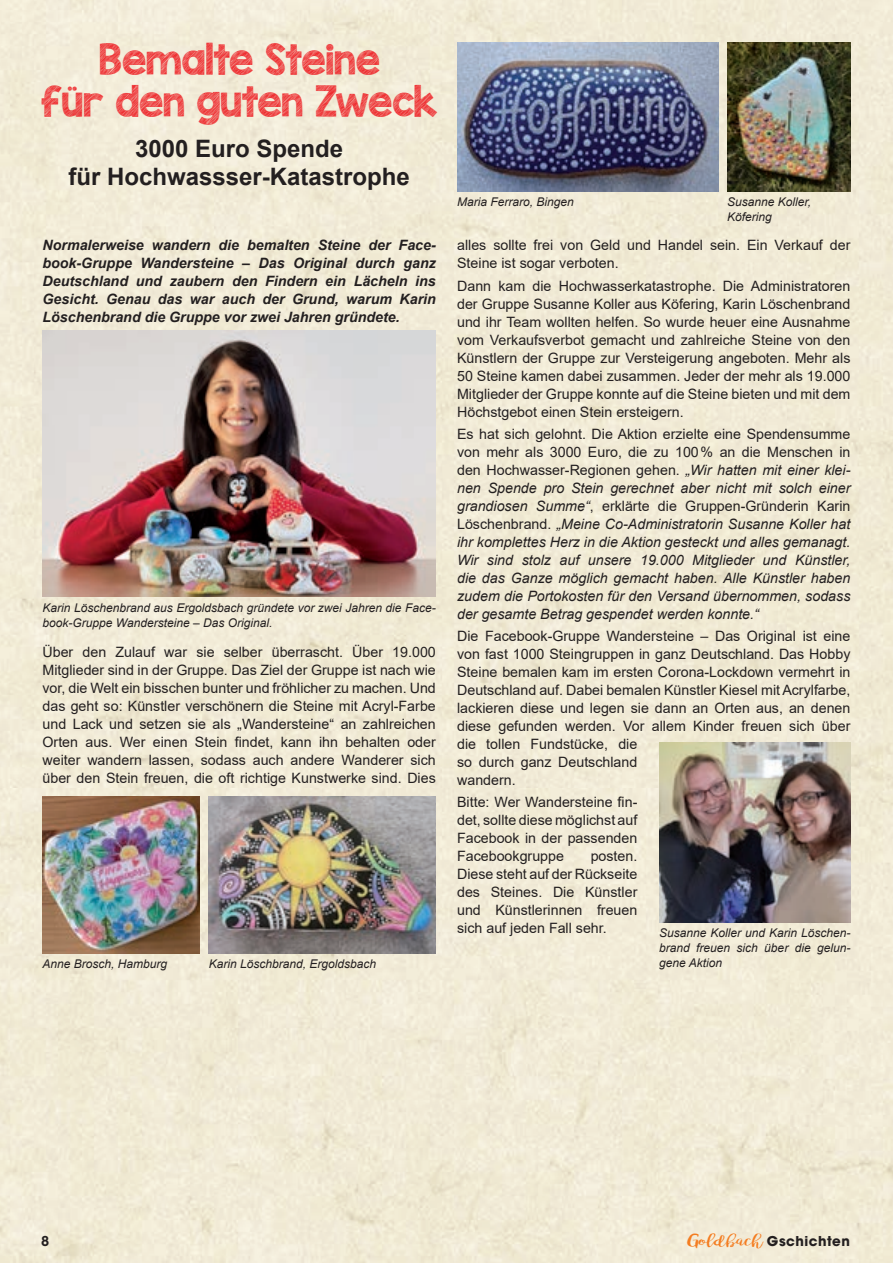
<style>
.page{position:relative;width:893px;height:1263px;background:#fff}
.page>*{position:absolute;margin:0;border:0;box-sizing:border-box;transform-origin:0 0}
.t1{font:34.5px/42px "KG Blank Space Sketch";color:#ee282c;text-align:center}
.t2{font:700 24px/28.2px "Arial";color:#231f20;text-align:center}
.t3{font:14.25px/18px "Arial";color:#231f20;text-align:justify}
.t4{font:italic 14.25px/18px "Arial";color:#231f20;text-align:justify}
.t5{font:italic 700 14.25px/18px "Arial";color:#231f20;text-align:justify}
.t6{font:700 13.5px "ITC Avant Garde Std";letter-spacing:.04em;color:#231f20}
.t7{font:600 13.5px "ITC Avant Garde Std";color:#231f20}
.t8{font:italic 12px/15px "Arial";color:#231f20}
.s1{font-style:normal}
.s2{font-family:"bromello";font-weight:400;font-size:15px;color:#f47d21}
</style>
<div class="page">
<div style="left:0;top:0;width:788px;height:788px;background:#f1ebd6"></div>
<div style="left:788px;top:0;width:105px;height:1263px;background:#f1ead5"></div>
<div style="left:0;top:788px;width:789px;height:475px;background:#f1ebd6"></div>
<img style="left:43px;top:330px;width:393px;height:266px">
<img style="left:659px;top:742px;width:191px;height:181px">
<img style="left:43px;top:796px;width:157px;height:157px">
<img style="left:209px;top:796px;width:227px;height:157px">
<img style="left:457px;top:43px;width:261px;height:148px">
<img style="left:727px;top:43px;width:123px;height:148px">
<h1 class="t1" style="left:41px;top:38px;width:398px">Bemalte Steine<br>fü r den guten Zweck</h1>
<h2 class="t2" style="left:68px;top:135px;width:343px">3000 Euro Spende<br>für Hochwassser-Katastrophe</h2>
<p class="t5" style="left:43px;top:237px;width:395px">Normalerweise wandern die bemalten Steine der Face&shy;book-Gruppe Wandersteine – Das Original durch ganz Deutschland und zaubern den Findern ein Lächeln ins Gesicht. Genau das war auch der Grund, warum Karin Löschenbrand die Gruppe vor zwei Jahren gründete.</p>
<p class="t8" style="left:43px;top:600px;width:395px">Karin Löschenbrand aus Ergoldsbach gründete vor zwei Jahren die Face&shy;book-Gruppe Wandersteine – Das Original.</p>
<p class="t3" style="left:43px;top:643px;width:395px">Über den Zulauf war sie selber überrascht. Über 19.000<br>Mitglieder sind in der Gruppe. Das Ziel der Gruppe ist nach wie vor, die Welt ein bisschen bunter und fröhlicher zu machen. Und das geht so: Kü nstler verschönern die Steine mit Acryl-Farbe und Lack und setzen sie als „Wandersteine“ an zahlreichen Orten aus. Wer einen Stein findet, kann ihn behalten oder weiter wandern lassen, sodass auch andere Wanderer sich über den Stein freuen, die oft richtige Kunstwerke sind. Dies</p>
<p class="t8" style="left:43px;top:956px;width:126px">Anne Brosch, Hamburg</p>
<p class="t8" style="left:209px;top:956px;width:169px">Karin Löschbrand, Ergoldsbach</p>
<p class="t8" style="left:457px;top:194px;width:118px">Maria Ferraro, Bingen</p>
<p class="t8" style="left:727px;top:194px;width:86px">Susanne Koller,<br>Köfering</p>
<p class="t3" style="left:457px;top:236px;width:395px">alles sollte frei von Geld und Handel sein. Ein Verkauf der<br>Steine ist sogar verboten.</p>
<p class="t3" style="left:457px;top:277px;width:395px">Dann kam die Hochwasserkatastrophe. Die Administratoren der Gruppe Susanne Koller aus Kö fering, Karin Lö schenbrand und ihr Team wollten helfen. So wurde heuer eine Ausnahme vom Verkaufsverbot gemacht und zahlreiche Steine von den Künstlern der Gruppe zur Versteigerung angeboten. Mehr als 50 Steine kamen dabei zusammen. Jeder der mehr als 19.000<br>Mitglieder der Gruppe konnte auf die Steine bieten und mit dem Hö chstgebot einen Stein ersteigern.</p>
<p class="t4" style="left:457px;top:425px;width:395px"><span class="s1">Es hat sich gelohnt. Die Aktion erzielte eine Spendensumme von mehr als 3000 Euro, die zu 100 % an die Menschen in den Hochwasser-Regionen gehen.</span> „Wir hatten mit einer klei&shy;nen Spende pro Stein gerechnet aber nicht mit solch einer grandiosen Summe“<span class="s1">, erklä rte die Gruppen-Grü nderin Karin Lö schenbrand.</span> „Meine Co-Administratorin Susanne Koller hat ihr komplettes Herz in die Aktion gesteckt und alles gemanagt.<br>Wir sind stolz auf unsere 19.000 Mitglieder und Kü nstler, die das Ganze mö glich gemacht haben. Alle Kü nstler haben zudem die Portokosten fü r den Versand ü bernommen, sodass der gesamte Betrag gespendet werden konnte.“</p>
<p class="t3" style="left:457px;top:627px;width:395px;text-align:left">Die Facebook-Gruppe Wandersteine – Das Original ist eine von fast 1000 Steingruppen in ganz Deutschland. Das Hobby Steine bemalen kam im ersten Corona-Lockdown vermehrt in Deutschland auf. Dabei bemalen Kü nstler Kiesel mit Acrylfarbe, lackieren diese und legen sie dann an Orten aus, an denen diese gefunden werden. Vor allem Kinder freuen sich ü ber die tollen Fundstü cke, die<br>so durch ganz Deutschland<br>wandern.</p>
<p class="t3" style="left:457px;top:793px;width:182px">Bitte: Wer Wandersteine fin&shy;det, sollte diese möglichst auf Facebook in der passenden Facebookgruppe</p>
<p class="t3" style="left:457px;top:847px;width:182px;text-indent:134px">posten.<br>Diese steht auf der Rückseite des Steines. Die Künstler und Künstlerinnen freuen sich auf jeden Fall sehr.</p>
<p class="t8" style="left:659px;top:925px;width:193px;text-align:justify">Susanne Koller und Karin Löschen&shy;brand freuen sich über die gelun&shy;gene Aktion</p>
<p class="t7" style="left:41px;top:1233px;width:10px">8</p>
<p class="t6" style="left:687px;top:1232px;width:164px"><span class="s2">Goldbach</span> Gschichten</p>
</div>
